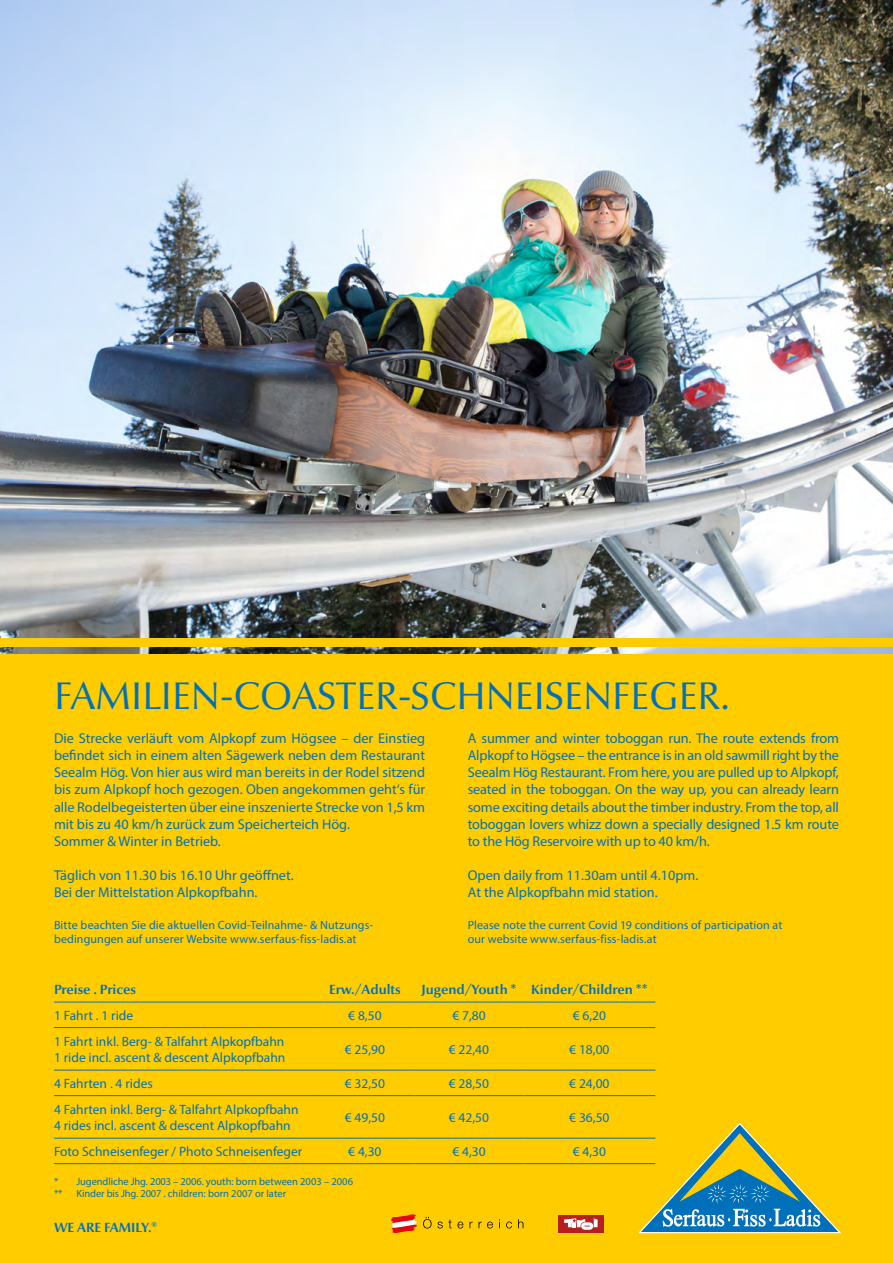
<style>
.page{position:relative;width:893px;height:1263px;background:#fff}
.page>*{position:absolute;margin:0;border:0;box-sizing:border-box;transform-origin:0 0}
.t1{font:39px "Optima Nova LT Pro";color:#0070ba}
.t2{font:14.25px/17.1px "Myriad Pro";color:#0070ba}
.t3{font:13.5px/16.2px "Myriad Pro";color:#0070ba}
.t4{font:700 13.5px "Optima Nova LT Pro";color:#0070ba}
.t5{font:12px/14.4px "Myriad Pro";letter-spacing:.005em;color:#0070ba}
.t6{font:10.5px/12.6px "Myriad Pro";letter-spacing:-.005em;color:#0070ba}
</style>
<div class="page">
<img style="left:0;top:0;width:893px;height:655px">
<div style="left:0;top:655px;width:893px;height:608px;background:#fc0"></div>
<div style="left:0;top:638px;width:893px;height:8px;background:#fc0"></div>
<div style="left:558px;top:1215px;width:45px;height:17px;background:#b51f1f"></div>
<svg style="left:564px;top:1218px;width:34px;height:12px"></svg>
<svg style="left:423px;top:1217px;width:40px;height:11px"></svg>
<svg style="left:469px;top:1221px;width:4px;height:7px"></svg>
<svg style="left:479px;top:1221px;width:14px;height:7px"></svg>
<svg style="left:506px;top:1221px;width:6px;height:7px"></svg>
<svg style="left:518px;top:1219px;width:5px;height:9px"></svg>
<svg style="left:391px;top:1214px;width:26px;height:19px"></svg>
<hr style="left:54px;top:1002px;width:261px;height:1px;background:#0070ba">
<hr style="left:315px;top:1002px;width:100px;height:1px;background:#0070ba">
<hr style="left:415px;top:1002px;width:108px;height:1px;background:#0070ba">
<hr style="left:523px;top:1002px;width:132px;height:1px;background:#0070ba">
<hr style="left:54px;top:1027px;width:261px;height:1px;background:#0070ba">
<hr style="left:315px;top:1027px;width:100px;height:1px;background:#0070ba">
<hr style="left:415px;top:1027px;width:108px;height:1px;background:#0070ba">
<hr style="left:523px;top:1027px;width:132px;height:1px;background:#0070ba">
<hr style="left:54px;top:1070px;width:261px;height:1px;background:#0070ba">
<hr style="left:315px;top:1070px;width:100px;height:1px;background:#0070ba">
<hr style="left:415px;top:1070px;width:108px;height:1px;background:#0070ba">
<hr style="left:523px;top:1070px;width:132px;height:1px;background:#0070ba">
<hr style="left:54px;top:1095px;width:261px;height:1px;background:#0070ba">
<hr style="left:315px;top:1095px;width:100px;height:1px;background:#0070ba">
<hr style="left:415px;top:1095px;width:108px;height:1px;background:#0070ba">
<hr style="left:523px;top:1095px;width:132px;height:1px;background:#0070ba">
<hr style="left:54px;top:1138px;width:261px;height:1px;background:#0070ba">
<hr style="left:315px;top:1138px;width:100px;height:1px;background:#0070ba">
<hr style="left:415px;top:1138px;width:108px;height:1px;background:#0070ba">
<hr style="left:523px;top:1138px;width:132px;height:1px;background:#0070ba">
<hr style="left:54px;top:1163px;width:261px;height:1px;background:#0070ba">
<hr style="left:315px;top:1163px;width:100px;height:1px;background:#0070ba">
<hr style="left:415px;top:1163px;width:108px;height:1px;background:#0070ba">
<hr style="left:523px;top:1163px;width:132px;height:1px;background:#0070ba">
<svg style="left:637px;top:1122px;width:204px;height:112px"></svg>
<h1 class="t1" style="left:54px;top:671px;width:678px">FAMILIEN-COASTER-SCHNEISENFEGER.</h1>
<p class="t2" style="left:54px;top:729px;width:373px">Die Strecke verläuft vom Alpkopf zum Högsee – der Einstieg befindet sich in einem alten Sägewerk neben dem Restaurant Seealm Hög. Von hier aus wird man bereits in der Rodel sitzend bis zum Alpkopf hoch gezogen. Oben angekommen geht‘s für alle Rodelbegeisterten über eine inszenierte Strecke von 1,5 km mit bis zu 40 km/h zurück zum Speicherteich Hög.<br>Sommer &amp; Winter in Betrieb.</p>
<p class="t2" style="left:54px;top:866px;width:241px">Täglich von 11.30 bis 16.10 Uhr geöffnet.<br>Bei der Mittelstation Alpkopfbahn.</p>
<p class="t5" style="left:54px;top:917px;width:321px">Bitte beachten Sie die aktuellen Covid-Teilnahme- &amp; Nutzungs&shy;bedingungen auf unserer Website www.serfaus-fiss-ladis.at</p>
<p class="t2" style="left:468px;top:729px;width:373px;text-align:justify">A summer and winter toboggan run. The route extends from Alpkopf to Högsee – the entrance is in an old sawmill right by the Seealm Hög Restaurant. From here, you are pulled up to Alpkopf, seated in the toboggan. On the way up, you can already learn some exciting details about the timber industry. From the top, all toboggan lovers whizz down a specially designed 1.5 km route to the Hög Reservoire with up to 40 km/h.</p>
<p class="t2" style="left:468px;top:866px;width:232px">Open daily from 11.30am until 4.10pm.<br>At the Alpkopfbahn mid station.</p>
<p class="t5" style="left:468px;top:917px;width:316px">Please note the current Covid 19 conditions of participation at our website www.serfaus-fiss-ladis.at</p>
<p class="t4" style="left:54px;top:981px;width:83px">Preise . Prices</p>
<p class="t4" style="left:329px;top:981px;width:73px">Erw./Adults</p>
<p class="t4" style="left:421px;top:981px;width:228px">Jugend/Youth * Kinder/Children **</p>
<p class="t3" style="left:54px;top:1007px;width:81px">1 Fahrt . 1 ride</p>
<p class="t3" style="left:348px;top:1007px;width:35px">€ 8,50</p>
<p class="t3" style="left:452px;top:1007px;width:35px">€ 7,80</p>
<p class="t3" style="left:573px;top:1007px;width:35px">€ 6,20</p>
<p class="t3" style="left:54px;top:1033px;width:233px">1 Fahrt inkl. Berg- &amp; Talfahrt Alpkopfbahn<br>1 ride incl. ascent &amp; descent Alpkopfbahn</p>
<p class="t3" style="left:345px;top:1041px;width:42px">€ 25,90</p>
<p class="t3" style="left:449px;top:1041px;width:42px">€ 22,40</p>
<p class="t3" style="left:569px;top:1041px;width:42px">€ 18,00</p>
<p class="t3" style="left:54px;top:1075px;width:100px">4 Fahrten . 4 rides</p>
<p class="t3" style="left:345px;top:1075px;width:42px">€ 32,50</p>
<p class="t3" style="left:449px;top:1075px;width:42px">€ 28,50</p>
<p class="t3" style="left:569px;top:1075px;width:42px">€ 24,00</p>
<p class="t3" style="left:54px;top:1101px;width:246px">4 Fahrten inkl. Berg- &amp; Talfahrt Alpkopfbahn<br>4 rides incl. ascent &amp; descent Alpkopfbahn</p>
<p class="t3" style="left:345px;top:1109px;width:42px">€ 49,50</p>
<p class="t3" style="left:449px;top:1109px;width:42px">€ 42,50</p>
<p class="t3" style="left:569px;top:1109px;width:42px">€ 36,50</p>
<p class="t3" style="left:54px;top:1143px;width:250px">Foto Schneisenfeger / Photo Schneisenfeger</p>
<p class="t3" style="left:348px;top:1143px;width:35px">€ 4,30</p>
<p class="t3" style="left:452px;top:1143px;width:35px">€ 4,30</p>
<p class="t3" style="left:573px;top:1143px;width:35px">€ 4,30</p>
<p class="t6" style="left:54px;top:1175px;width:301px">* Jugendliche Jhg. 2003 – 2006. youth: born between 2003 – 2006 **</p>
<p class="t6" style="left:77px;top:1187px;width:211px">Kinder bis Jhg. 2007 . children: born 2007 or later</p>
<p class="t4" style="left:54px;top:1219px;width:105px">WE ARE FAMILY.®</p>
</div>
